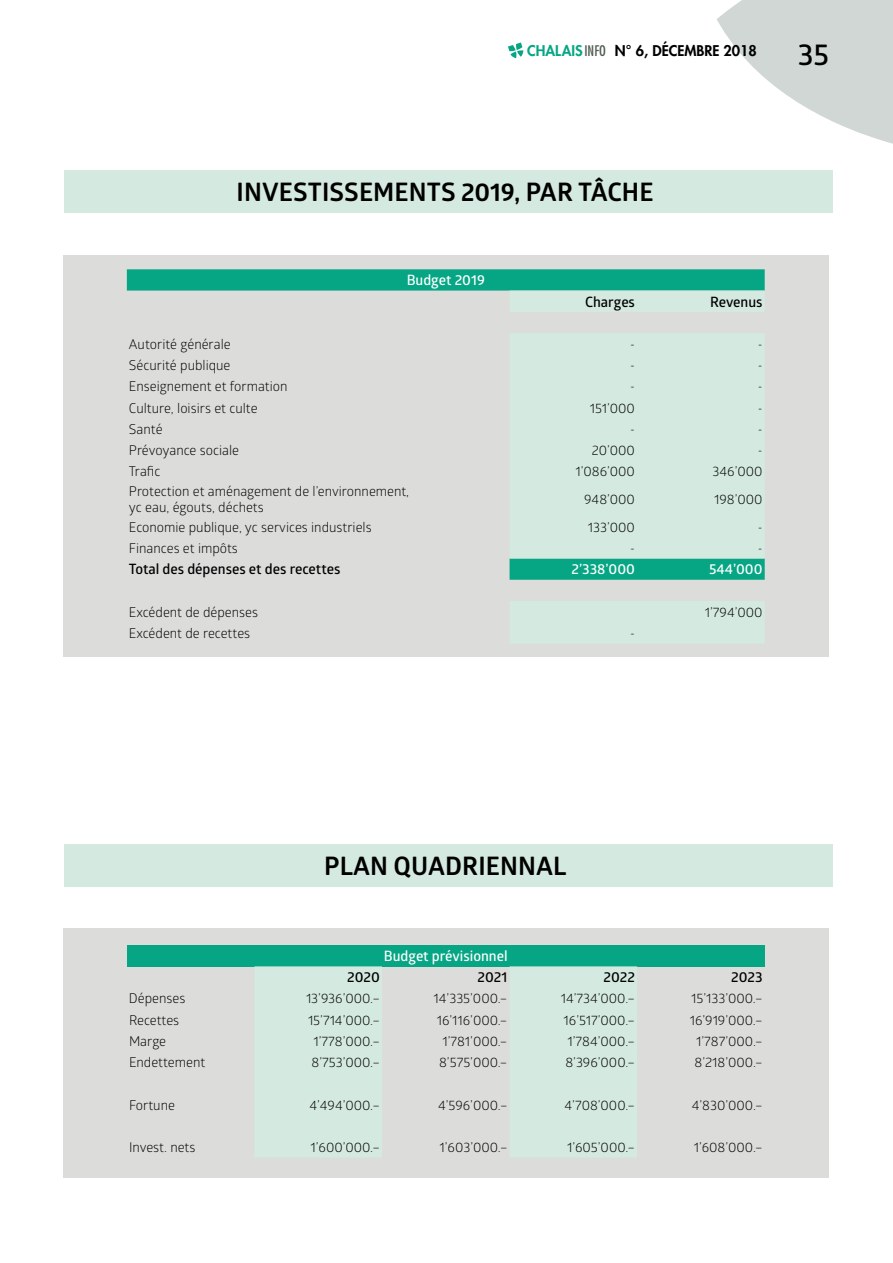
<style>
.page{position:relative;width:893px;height:1263px;background:#fff}
.page>*{position:absolute;margin:0;border:0;box-sizing:border-box;transform-origin:0 0}
.t1{font:600 30px "Glober";color:#000}
.t2{font:700 25.5px "Glober";letter-spacing:.005em;color:#000}
.t3{font:800 14.4px "Futura";color:#000}
.t4{font:600 14.25px "Glober";color:#000}
.t5{font:600 14.25px "Glober";color:#fff}
.t6{font:13.5px/15.8px "Glober";color:#000}
.s1{color:#06a684}
.s2{font-weight:400;font-stretch:condensed;font-size:14.25px;color:#515d53}
</style>
<div class="page">
<svg style="left:716px;top:0;width:177px;height:144px"></svg>
<div style="left:64px;top:928px;width:765px;height:250px;background:#dcdcdb"></div>
<div style="left:64px;top:255px;width:765px;height:402px;background:#dcdcdb"></div>
<div style="left:64px;top:844px;width:768px;height:42px;background:#d4e9df"></div>
<div style="left:64px;top:170px;width:768px;height:43px;background:#d4e9df"></div>
<svg style="left:508px;top:43px;width:15px;height:15px"></svg>
<svg style="left:127px;top:269px;width:638px;height:311px"></svg>
<svg style="left:510px;top:291px;width:255px;height:352px;fill:#d4e9df"></svg>
<div style="left:127px;top:945px;width:638px;height:21px;background:#06a684"></div>
<svg style="left:254px;top:966px;width:383px;height:191px;fill:#d4e9df"></svg>
<p class="t3" style="left:527px;top:41px;width:231px"><span class="s1">CHALAIS</span><span class="s2">INFO</span> N° 6, DÉCEMBRE 2018</p>
<h1 class="t1" style="left:798px;top:33px;width:33px">35</h1>
<h2 class="t2" style="left:237px;top:174px;width:418px">INVESTISSEMENTS 2019, PAR TÂCHE</h2>
<p class="t5" style="left:407px;top:270px;width:80px">Budget 2019</p>
<p class="t4" style="left:585px;top:292px;width:51px">Charges</p>
<p class="t4" style="left:710px;top:292px;width:54px">Revenus</p>
<p class="t6" style="left:129px;top:335px;width:103px">Autorité générale</p>
<p class="t6" style="left:630px;top:335px;width:6px">-</p>
<p class="t6" style="left:758px;top:335px;width:6px">-</p>
<p class="t6" style="left:129px;top:357px;width:103px">Sécurité publique</p>
<p class="t6" style="left:630px;top:357px;width:6px">-</p>
<p class="t6" style="left:758px;top:357px;width:6px">-</p>
<p class="t6" style="left:129px;top:378px;width:160px">Enseignement et formation</p>
<p class="t6" style="left:630px;top:378px;width:6px">-</p>
<p class="t6" style="left:758px;top:378px;width:6px">-</p>
<p class="t6" style="left:129px;top:399px;width:130px">Culture, loisirs et culte</p>
<p class="t6" style="left:590px;top:399px;width:47px">151’000</p>
<p class="t6" style="left:758px;top:399px;width:6px">-</p>
<p class="t6" style="left:129px;top:421px;width:35px">Santé</p>
<p class="t6" style="left:630px;top:421px;width:6px">-</p>
<p class="t6" style="left:758px;top:421px;width:6px">-</p>
<p class="t6" style="left:129px;top:442px;width:112px">Prévoyance sociale</p>
<p class="t6" style="left:592px;top:442px;width:45px">20’000</p>
<p class="t6" style="left:758px;top:442px;width:6px">-</p>
<p class="t6" style="left:129px;top:463px;width:33px">Trafic</p>
<p class="t6" style="left:575px;top:463px;width:61px">1’086’000</p>
<p class="t6" style="left:713px;top:463px;width:51px">346’000</p>
<p class="t6" style="left:129px;top:483px;width:282px">Protection et aménagement de l’environnement, yc eau, égouts, déchets</p>
<p class="t6" style="left:584px;top:491px;width:52px">948’000</p>
<p class="t6" style="left:714px;top:491px;width:50px">198’000</p>
<p class="t6" style="left:129px;top:518px;width:244px">Economie publique, yc services industriels</p>
<p class="t6" style="left:588px;top:518px;width:49px">133’000</p>
<p class="t6" style="left:758px;top:518px;width:6px">-</p>
<p class="t6" style="left:129px;top:540px;width:110px">Finances et impôts</p>
<p class="t6" style="left:630px;top:540px;width:6px">-</p>
<p class="t6" style="left:758px;top:540px;width:6px">-</p>
<p class="t4" style="left:129px;top:559px;width:213px">Total des dépenses et des recettes</p>
<p class="t5" style="left:571px;top:559px;width:65px">2’338’000</p>
<p class="t5" style="left:709px;top:559px;width:55px">544’000</p>
<p class="t6" style="left:129px;top:603px;width:131px">Excédent de dépenses</p>
<p class="t6" style="left:705px;top:603px;width:59px">1’794’000</p>
<p class="t6" style="left:129px;top:625px;width:123px">Excédent de recettes</p>
<p class="t6" style="left:630px;top:625px;width:6px">-</p>
<h2 class="t2" style="left:324px;top:848px;width:244px">PLAN QUADRIENNAL</h2>
<p class="t5" style="left:384px;top:946px;width:125px">Budget prévisionnel</p>
<p class="t4" style="left:347px;top:967px;width:34px">2020</p>
<p class="t4" style="left:478px;top:967px;width:31px">2021</p>
<p class="t4" style="left:603px;top:967px;width:33px">2022</p>
<p class="t4" style="left:731px;top:967px;width:33px">2023</p>
<p class="t6" style="left:129px;top:990px;width:58px">Dépenses</p>
<p class="t6" style="left:306px;top:990px;width:75px">13’936’000.–</p>
<p class="t6" style="left:434px;top:990px;width:75px">14’335’000.–</p>
<p class="t6" style="left:561px;top:990px;width:76px">14’734’000.–</p>
<p class="t6" style="left:691px;top:990px;width:73px">15’133’000.–</p>
<p class="t6" style="left:129px;top:1011px;width:52px">Recettes</p>
<p class="t6" style="left:308px;top:1011px;width:73px">15’714’000.–</p>
<p class="t6" style="left:437px;top:1011px;width:72px">16’116’000.–</p>
<p class="t6" style="left:564px;top:1011px;width:73px">16’517’000.–</p>
<p class="t6" style="left:690px;top:1011px;width:74px">16’919’000.–</p>
<p class="t6" style="left:129px;top:1032px;width:39px">Marge</p>
<p class="t6" style="left:313px;top:1032px;width:68px">1’778’000.–</p>
<p class="t6" style="left:442px;top:1032px;width:67px">1’781’000.–</p>
<p class="t6" style="left:568px;top:1032px;width:69px">1’784’000.–</p>
<p class="t6" style="left:696px;top:1032px;width:68px">1’787’000.–</p>
<p class="t6" style="left:129px;top:1054px;width:78px">Endettement</p>
<p class="t6" style="left:312px;top:1054px;width:70px">8’753’000.–</p>
<p class="t6" style="left:439px;top:1054px;width:70px">8’575’000.–</p>
<p class="t6" style="left:565px;top:1054px;width:71px">8’396’000.–</p>
<p class="t6" style="left:695px;top:1054px;width:70px">8’218’000.–</p>
<p class="t6" style="left:129px;top:1096px;width:47px">Fortune</p>
<p class="t6" style="left:309px;top:1096px;width:72px">4’494’000.–</p>
<p class="t6" style="left:438px;top:1096px;width:71px">4’596’000.–</p>
<p class="t6" style="left:565px;top:1096px;width:72px">4’708’000.–</p>
<p class="t6" style="left:692px;top:1096px;width:72px">4’830’000.–</p>
<p class="t6" style="left:129px;top:1139px;width:68px">Invest. nets</p>
<p class="t6" style="left:311px;top:1139px;width:71px">1’600’000.–</p>
<p class="t6" style="left:439px;top:1139px;width:69px">1’603’000.–</p>
<p class="t6" style="left:567px;top:1139px;width:69px">1’605’000.–</p>
<p class="t6" style="left:694px;top:1139px;width:70px">1’608’000.–</p>
</div>
